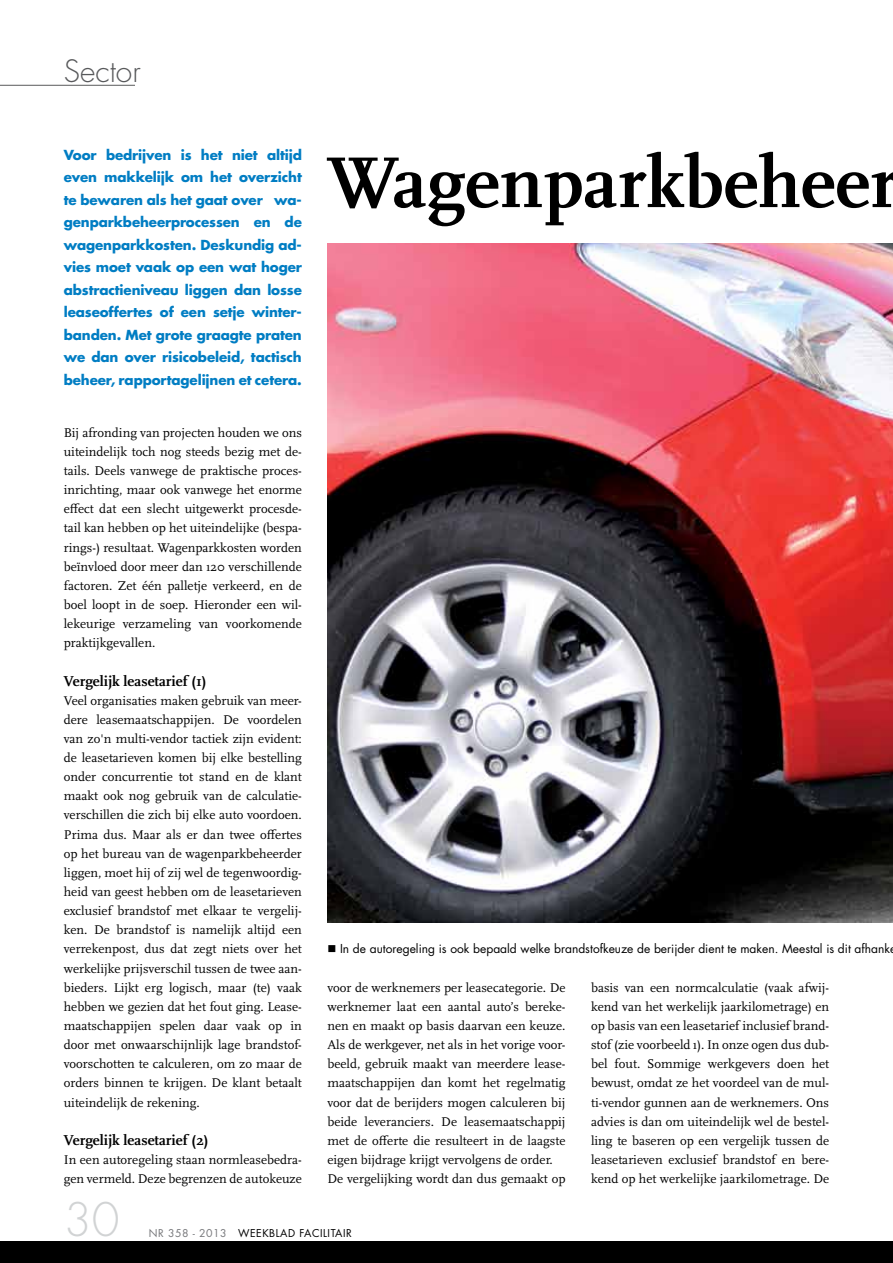
<style>
.page{position:relative;width:893px;height:1263px;background:#fff}
.page>*{position:absolute;margin:0;border:0;box-sizing:border-box;transform-origin:0 0}
.t1{font:700 75px "Scala OT";color:#000}
.t2{font:300 45px "Futura Std";color:#d1d3d4}
.t3{font:300 30px "Futura Std";color:#58595b}
.t4{font:700 15px "Scala OT";color:#000}
.t5{font:700 13.5px/22.5px "Futura Std";letter-spacing:-.01em;color:#007dc3;text-align:justify}
.t6{font:13.2px/19.2px "Scala OT";color:#000;text-align:justify}
.t7{font:12px "Futura Std";color:#000}
.t8{font:10.5px "Futura Std";letter-spacing:.05em;color:#000}
.t9{font:10.5px "Futura Std";letter-spacing:.05em;color:#77787b}
</style>
<div class="page">
<div style="left:0;top:1242px;width:892px;height:21px;background:#000"></div>
<hr style="left:0;top:85px;width:135px;height:1px;background:#58595b">
<img style="left:327px;top:243px;width:565px;height:679px">
<h3 class="t3" style="left:64px;top:53px;width:78px">Sector</h3>
<p class="t5" style="left:64px;top:143px;width:240px">Voor bedrijven is het niet altijd even makkelijk om het overzicht te bewaren als het gaat over wa&shy;genparkbeheerprocessen en de wagenparkkosten. Deskundig ad&shy;vies moet vaak op een wat hoger abstractieniveau liggen dan losse leaseoffertes of een setje winter&shy;banden. Met grote graagte praten we dan over risicobeleid, tactisch beheer, rapportagelijnen et cetera.</p>
<h1 class="t1" style="left:327px;top:140px;width:572px">Wagenparkbeheer</h1>
<p class="t6" style="left:64px;top:423px;width:240px">Bij afronding van projecten houden we ons uiteindelijk toch nog steeds bezig met de&shy;tails. Deels vanwege de praktische proces&shy;inrichting, maar ook vanwege het enorme effect dat een slecht uitgewerkt procesde&shy;tail kan hebben op het uiteindelijke (bespa&shy;rings-) resultaat. Wagenparkkosten worden beïnvloed door meer dan 120 verschillende factoren. Zet één palletje verkeerd, en de boel loopt in de soep. Hieronder een wil&shy;lekeurige verzameling van voorkomende praktijkgevallen.</p>
<p class="t4" style="left:64px;top:672px;width:144px">Vergelijk leasetarief (1)</p>
<p class="t6" style="left:64px;top:691px;width:240px">Veel organisaties maken gebruik van meer&shy;dere leasemaatschappijen. De voordelen van zo'n multi-vendor tactiek zijn evident: de leasetarieven komen bij elke bestelling onder concurrentie tot stand en de klant maakt ook nog gebruik van de calculatie&shy;verschillen die zich bij elke auto voordoen.<br>Prima dus. Maar als er dan twee offertes op het bureau van de wagenparkbeheerder liggen, moet hij of zij wel de tegenwoordig&shy;heid van geest hebben om de leasetarieven exclusief brandstof met elkaar te vergelij&shy;ken. De brandstof is namelijk altijd een verrekenpost, dus dat zegt niets over het werkelijke prijsverschil tussen de twee aan&shy;bieders. Lijkt erg logisch, maar (te) vaak hebben we gezien dat het fout ging. Lease&shy;maatschappijen spelen daar vaak op in door met onwaarschijnlijk lage brandstof&shy;voorschotten te calculeren, om zo maar de orders binnen te krijgen. De klant betaalt uiteindelijk de rekening.</p>
<p class="t4" style="left:64px;top:1131px;width:146px">Vergelijk leasetarief (2)</p>
<p class="t6" style="left:64px;top:1150px;width:240px">In een autoregeling staan normleasebedra&shy;gen vermeld. Deze begrenzen de autokeuze</p>
<p class="t7" style="left:340px;top:941px;width:551px">In de autoregeling is ook bepaald welke brandstofkeuze de berijder dient te maken. Meestal is dit afhank</p>
<p class="t6" style="left:327px;top:978px;width:240px;text-align:left">voor de werknemers per leasecategorie. De werknemer laat een aantal auto’s bereke&shy;nen en maakt op basis daarvan een keuze.<br>Als de werkgever, net als in het vorige voor&shy;beeld, gebruik maakt van meerdere lease&shy;maatschappijen dan komt het regelmatig voor dat de berijders mogen calculeren bij beide leveranciers. De leasemaatschappij met de offerte die resulteert in de laagste eigen bijdrage krijgt vervolgens de order.<br>De vergelijking wordt dan dus gemaakt op</p>
<p class="t6" style="left:591px;top:978px;width:240px">basis van een normcalculatie (vaak afwij&shy;kend van het werkelijk jaarkilometrage) en op basis van een leasetarief inclusief brand&shy;stof (zie voorbeeld 1). In onze ogen dus dub&shy;bel fout. Sommige werkgevers doen het bewust, omdat ze het voordeel van de mul&shy;ti-vendor gunnen aan de werknemers. Ons advies is dan om uiteindelijk wel de bestel&shy;ling te baseren op een vergelijk tussen de leasetarieven exclusief brandstof en bere&shy;kend op het werkelijke jaarkilometrage. De</p>
<h2 class="t2" style="left:64px;top:1192px;width:57px">30</h2>
<p class="t9" style="left:149px;top:1226px;width:79px">NR 358 - 2013</p>
<p class="t8" style="left:238px;top:1226px;width:115px">WEEKBLAD FACILITAIR</p>
</div>
